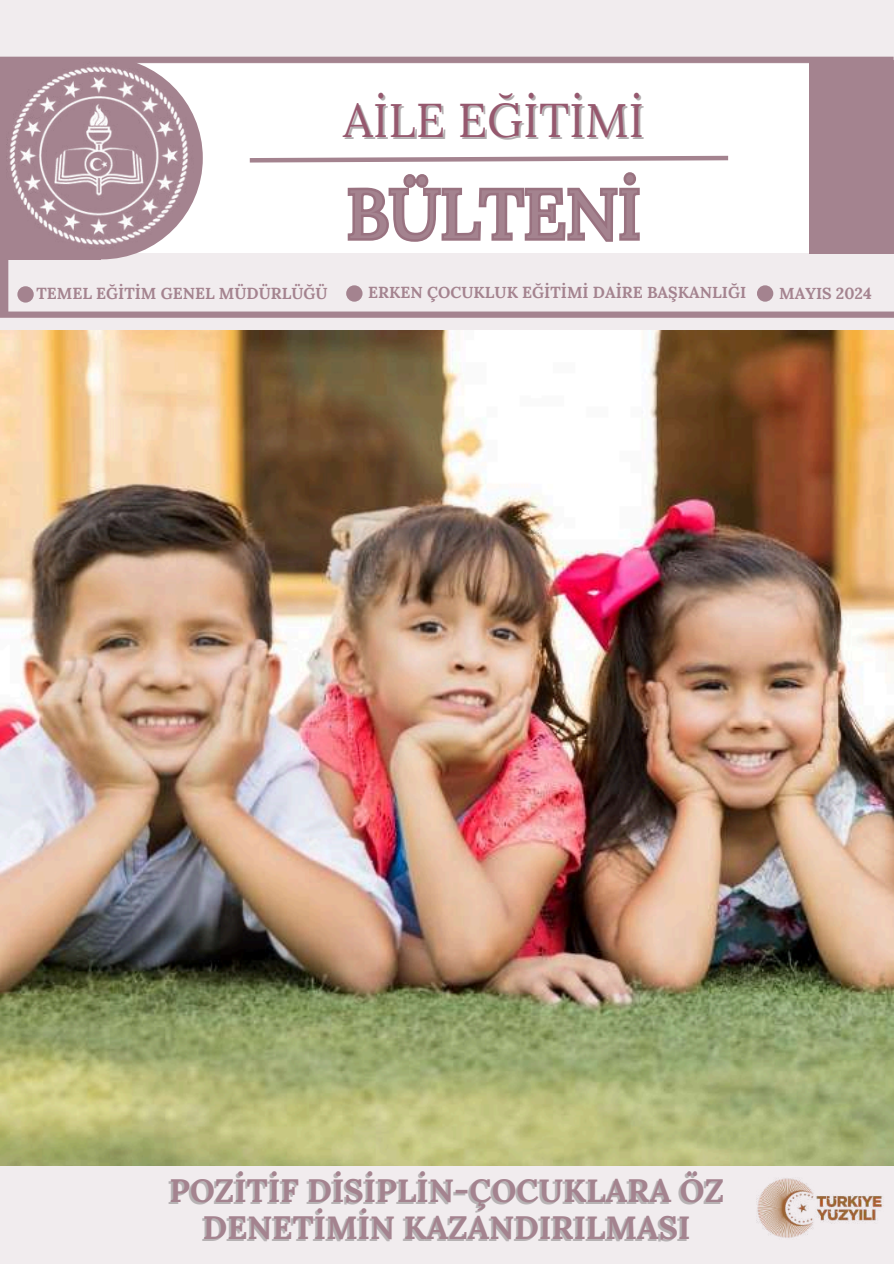
<style>
.page{position:relative;width:894px;height:1264px;background:#fff}
.page>*{position:absolute;margin:0;border:0;box-sizing:border-box;transform-origin:0 0}
.t1{font:47.25px "Lora";color:#96586e}
.t2{font:700 32.25px/37.2px "Lora";color:#a4838f;text-align:center}
.t3{font:700 15.9px "Lora";color:#a4838f}
</style>
<div class="page">
<div style="left:0;top:1165px;width:893px;height:98px;background:#f1ecee"></div>
<img style="left:756px;top:1178px;width:127px;height:60px">
<svg style="left:0;top:254px;width:893px;height:77px;background:#e9e1e3"></svg>
<div style="left:809px;top:60px;width:84px;height:194px;background:#a4838f"></div>
<div style="left:17px;top:286px;width:17px;height:16px;background:#a4838f;border-radius:50%"></div>
<div style="left:346px;top:285px;width:16px;height:17px;background:#a4838f;border-radius:50%"></div>
<div style="left:756px;top:285px;width:17px;height:17px;background:#a4838f;border-radius:50%"></div>
<img style="left:0;top:64px;width:376px;height:196px">
<svg style="left:0;top:0;width:893px;height:64px;background:#e9e1e4"></svg>
<img style="left:0;top:331px;width:893px;height:834px">
<svg style="left:245px;top:153px;width:484px;height:91px"></svg>
<h1 class="t1" style="left:343px;top:89px;width:302px">AİLE EĞİTİMİ</h1>
<p class="t3" style="left:36px;top:282px;width:292px">TEMEL EĞİTİM GENEL MÜDÜRLÜĞÜ</p>
<p class="t3" style="left:368px;top:282px;width:379px">ERKEN ÇOCUKLUK EĞİTİMİ DAİRE BAŞKANLIĞI</p>
<p class="t3" style="left:779px;top:283px;width:94px">MAYIS 2024</p>
<h2 class="t2" style="left:169px;top:1171px;width:556px">POZİTİF DİSİPLİN-ÇOCUKLARA ÖZ<br>DENETİMİN KAZANDIRILMASI</h2>
</div>
